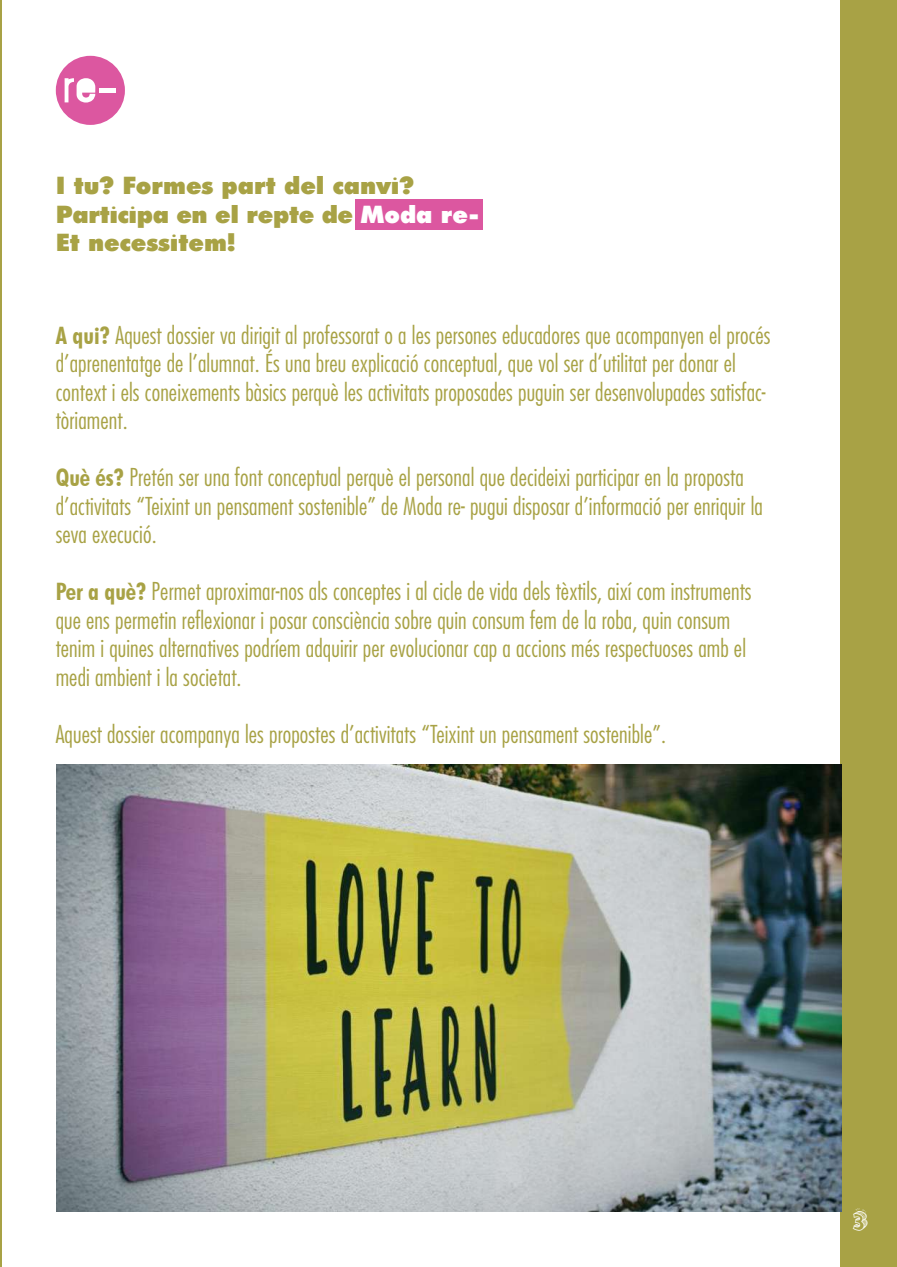
<style>
.page{position:relative;width:897px;height:1267px;background:#fff}
.page>*{position:absolute;margin:0;border:0;box-sizing:border-box;transform-origin:0 0}
.t1{font:27px "Sketch 3 D";color:#fff}
.t2{font:300 condensed 24px/28.5px "Futura";letter-spacing:.005em;color:#a8a245}
.t3{font:900 24px/28.8px "Futura";color:#a8a245}
.s1{color:#fff}
.s2{font-family:"Futura BT";font-weight:700}
</style>
<div class="page">
<div style="left:56px;top:56px;width:69px;height:69px;background:#dc57a0;border-radius:50%"></div>
<svg style="left:65px;top:78px;width:30px;height:24px"></svg>
<hr style="left:99px;top:88px;width:17px;height:4px;background:#fff">
<div style="left:840px;top:0;width:56px;height:1266px;background:#a8a245"></div>
<hr style="left:0;top:0;width:2px;height:1266px;background:#a8a245">
<div style="left:355px;top:199px;width:128px;height:31px;background:#dc57a0"></div>
<img style="left:57px;top:765px;width:784px;height:446px">
<p class="t3" style="left:56px;top:169px;width:425px">I tu? Formes part del canvi?<br>Participa en el repte de <span class="s1">Moda re-<br></span>Et necessitem!</p>
<p class="t2" style="left:56px;top:320px;width:716px"><span class="s2">A qui?</span> Aquest dossier va dirigit al professorat o a les persones educadores que acompanyen el procés d’aprenentatge de l’alumnat. És una breu explicació conceptual, que vol ser d’utilitat per donar el context i els coneixements bàsics perquè les activitats proposades puguin ser desenvolupades satisfac&shy;tòriament.</p>
<p class="t2" style="left:56px;top:463px;width:708px"><span class="s2">Què és?</span> Pretén ser una font conceptual perquè el personal que decideixi participar en la proposta d’activitats “Teixint un pensament sostenible” de Moda re- pugui disposar d’informació per enriquir la seva execució.</p>
<p class="t2" style="left:56px;top:577px;width:697px"><span class="s2">Per a què?</span> Permet aproximar-nos als conceptes i al cicle de vida dels tèxtils, així com instruments que ens permetin reflexionar i posar consciència sobre quin consum fem de la roba, quin consum tenim i quines alternatives podríem adquirir per evolucionar cap a accions més respectuoses amb el medi ambient i la societat.</p>
<p class="t2" style="left:56px;top:719px;width:611px">Aquest dossier acompanya les propostes d’activitats “Teixint un pensament sostenible”.</p>
<p class="t1" style="left:851px;top:1205px;width:19px">3</p>
</div>
